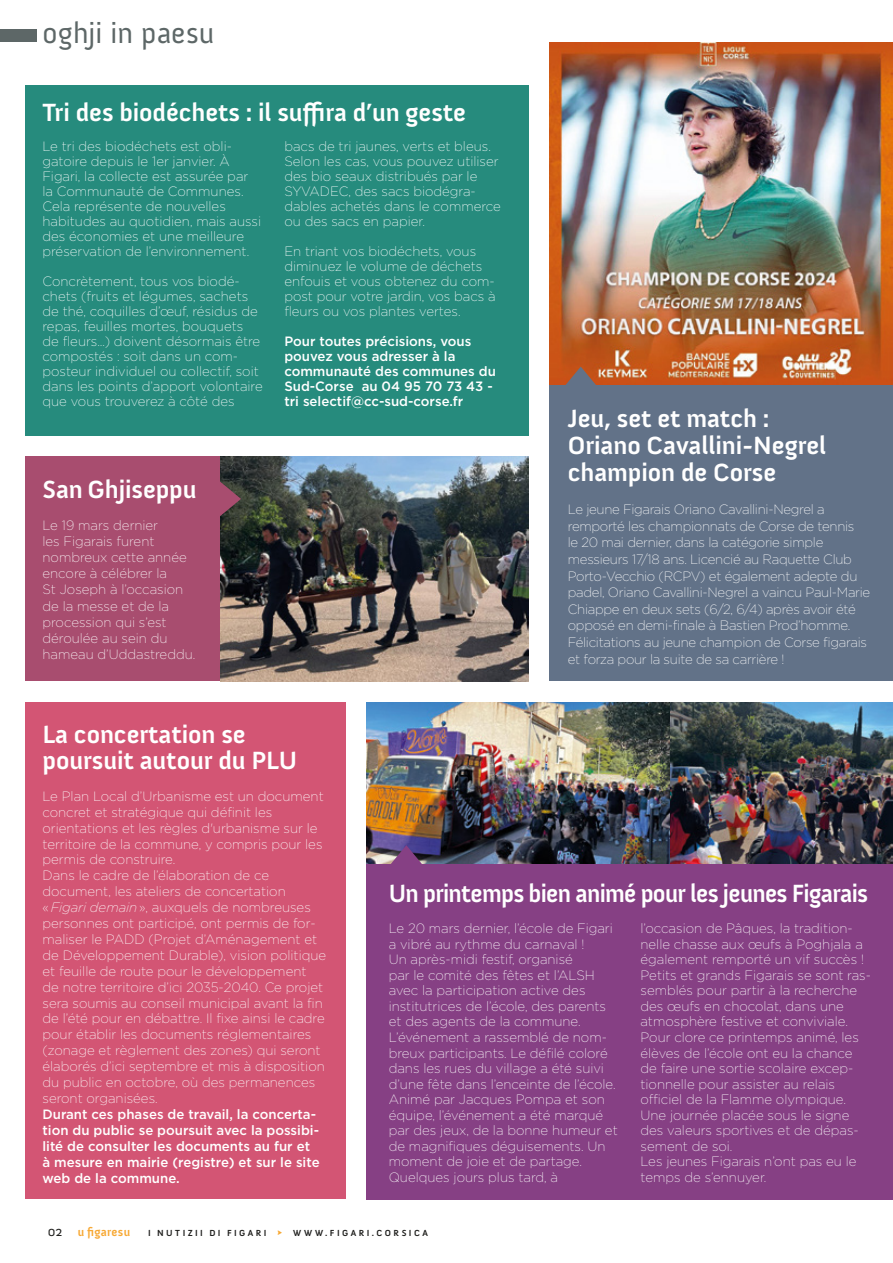
<style>
.page{position:relative;width:893px;height:1263px;background:#fff}
.page>*{position:absolute;margin:0;border:0;box-sizing:border-box;transform-origin:0 0}
.t1{font:30px "Anivers";letter-spacing:.01em;color:#5d6767}
.t2{font:700 25.5px/27.2px "Anivers";letter-spacing:-.005em;color:#fff}
.t3{font:700 25.5px "Anivers";letter-spacing:-.03em;color:#fff;scale:.95 1}
.t4{font:200 13.5px/15.6px "Gotham";color:#fff}
.t5{font:200 13.5px/16.6px "Gotham";letter-spacing:-.02em;color:#fff}
.t6{font:500 13.5px/15px "Gotham";color:#fff}
.t7{font:700 12px "Anivers";letter-spacing:.02em;color:#f7a833}
.t8{font:700 9px "Anivers";letter-spacing:.275em;color:#1d1d1b}
.s1{font-style:italic}
.s2{font-weight:400;font-size:13.5px;color:#1d1d1b}
.s3{color:#f7a833}
</style>
<div class="page">
<div style="left:0;top:30px;width:36px;height:12px;background:#5d6767"></div>
<img style="left:550px;top:43px;width:343px;height:343px">
<div style="left:26px;top:457px;width:239px;height:224px;background:#a84d6f"></div>
<div style="left:550px;top:386px;width:343px;height:295px;background:#627288"></div>
<div style="left:367px;top:864px;width:526px;height:335px;background:#864084"></div>
<div style="left:26px;top:85px;width:503px;height:350px;background:#268b7d"></div>
<div style="left:26px;top:702px;width:320px;height:497px;background:#d35574"></div>
<svg style="left:563px;top:367px;width:35px;height:19px"></svg>
<img style="left:367px;top:702px;width:304px;height:162px">
<img style="left:671px;top:702px;width:222px;height:162px">
<img style="left:221px;top:457px;width:308px;height:224px">
<svg style="left:220px;top:481px;width:21px;height:35px"></svg>
<svg style="left:389px;top:845px;width:35px;height:19px"></svg>
<h1 class="t1" style="left:43px;top:16px;width:173px">oghji in paesu</h1>
<h2 class="t2" style="left:43px;top:99px;width:425px">Tri des biodéchets : il suffira d’un geste</h2>
<p class="t4" style="left:43px;top:138px;width:220px;line-height:15px">Le tri des biodéchets est obli&shy;gatoire depuis le 1er janvier. À<br>Figari, la collecte est assurée par la Communauté de Communes.<br>Cela représente de nouvelles habitudes au quotidien, mais aussi des économies et une meilleure préservation de l’environnement.</p>
<p class="t4" style="left:43px;top:273px;width:222px;line-height:15px">Concrètement, tous vos biodé&shy;chets (fruits et légumes, sachets de thé, coquilles d’œuf, résidus de repas, feuilles mortes, bouquets de fleurs…) doivent désormais être compostés : soit dans un com&shy;posteur individuel ou collectif, soit dans les points d’apport volontaire que vous trouverez à côté des</p>
<p class="t4" style="left:284px;top:138px;width:218px;line-height:15px">bacs de tri jaunes, verts et bleus.<br>Selon les cas, vous pouvez utiliser des bio seaux distribués par le<br>SYVADEC, des sacs biodégra&shy;dables achetés dans le commerce ou des sacs en papier.</p>
<p class="t4" style="left:284px;top:243px;width:213px;line-height:15px">En triant vos biodéchets, vous diminuez le volume de déchets enfouis et vous obtenez du com&shy;post pour votre jardin, vos bacs à fleurs ou vos plantes vertes.</p>
<p class="t6" style="left:284px;top:333px;width:213px">Pour toutes précisions, vous pouvez vous adresser à la communauté des communes du<br>Sud-Corse au 04 95 70 73 43 - tri selectif@cc-sud-corse.fr</p>
<h2 class="t2" style="left:43px;top:476px;width:156px">San Ghjiseppu</h2>
<p class="t4" style="left:43px;top:517px;width:154px;line-height:16px">Le 19 mars dernier<br>les Figarais furent nombreux cette année encore à célébrer la<br>St Joseph à l’occasion de la messe et de la procession qui s’est déroulée au sein du hameau d’Uddastreddu.</p>
<h2 class="t2" style="left:568px;top:405px;width:260px">Jeu, set et match :<br>Oriano Cavallini-Negrel champion de Corse</h2>
<p class="t5" style="left:568px;top:501px;width:304px">Le jeune Figarais Oriano Cavallini-Negrel a remporté les championnats de Corse de tennis<br>le 20 mai dernier, dans la catégorie simple messieurs 17/18 ans. Licencié au Raquette Club Porto-Vecchio (RCPV) et également adepte du padel, Oriano Cavallini-Negrel a vaincu Paul-Marie Chiappe en deux sets (6/2, 6/4) après avoir été opposé en demi-finale à Bastien Prod’homme.<br>Félicitations au jeune champion de Corse figarais et forza pour la suite de sa carrière !</p>
<h2 class="t2" style="left:43px;top:721px;width:256px;line-height:26.4px">La concertation se poursuit autour du PLU</h2>
<p class="t4" style="left:43px;top:788px;width:285px">Le Plan Local d’Urbanisme est un document concret et stratégique qui définit les orientations et les règles d'urbanisme sur le territoire de la commune, y compris pour les permis de construire.<br>Dans le cadre de l’élaboration de ce document, les ateliers de concertation<br>« <span class="s1">Figari demain</span> », auxquels de nombreuses personnes ont participé, ont permis de for&shy;maliser le PADD (Projet d’Aménagement et de Développement Durable), vision politique et feuille de route pour le développement de notre territoire d’ici 2035-2040. Ce projet sera soumis au conseil municipal avant la fin de l’été pour en débattre. Il fixe ainsi le cadre pour établir les documents réglementaires (zonage et règlement des zones) qui seront élaborés d’ici septembre et mis à disposition du public en octobre, où des permanences seront organisées.</p>
<p class="t6" style="left:43px;top:1106px;width:279px;line-height:15.9px">Durant ces phases de travail, la concerta&shy;tion du public se poursuit avec la possibi&shy;lité de consulter les documents au fur et à mesure en mairie (registre) et sur le site web de la commune.</p>
<h2 class="t3" style="left:389px;top:879px;width:506px">Un printemps bien animé pour les jeunes Figarais</h2>
<p class="t4" style="left:389px;top:920px;width:230px">Le 20 mars dernier, l’école de Figari a vibré au rythme du carnaval !<br>Un après-midi festif, organisé<br>par le comité des fêtes et l’ALSH avec la participation active des institutrices de l’école, des parents et des agents de la commune.<br>L’événement a rassemblé de nom&shy;breux participants. Le défilé coloré dans les rues du village a été suivi d’une fête dans l’enceinte de l’école.<br>Animé par Jacques Pompa et son équipe, l’événement a été marqué par des jeux, de la bonne humeur et de magnifiques déguisements. Un moment de joie et de partage.<br>Quelques jours plus tard, à</p>
<p class="t4" style="left:640px;top:920px;width:232px">l’occasion de Pâques, la tradition&shy;nelle chasse aux œufs à Poghjala a également remporté un vif succès !<br>Petits et grands Figarais se sont ras&shy;semblés pour partir à la recherche des œufs en chocolat, dans une atmosphère festive et conviviale.<br>Pour clore ce printemps animé, les élèves de l’école ont eu la chance de faire une sortie scolaire excep&shy;tionnelle pour assister au relais officiel de la Flamme olympique.<br>Une journée placée sous le signe des valeurs sportives et de dépas&shy;sement de soi.<br>Les jeunes Figarais n’ont pas eu le temps de s’ennuyer.</p>
<p class="t7" style="left:48px;top:1225px;width:84px"><span class="s2">02</span> u figaresu</p>
<p class="t8" style="left:148px;top:1228px;width:281px">I NUTIZII DI FIGARI <span class="s3">◊</span> WWW.FIGARI.CORSICA</p>
</div>
